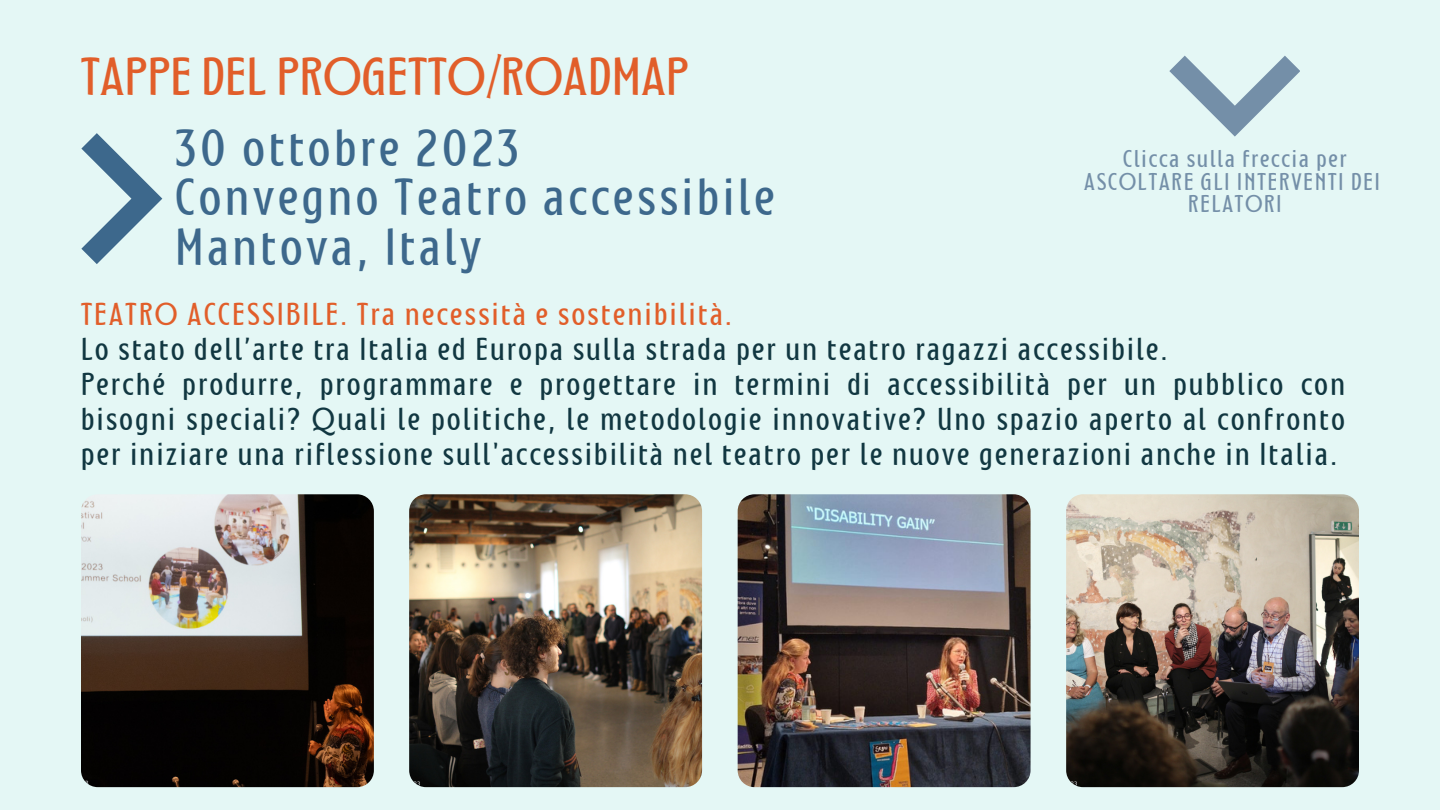
<style>
.page{position:relative;width:1440px;height:810px;background:#e4f7f5}
.page>*{position:absolute;margin:0;border:0;box-sizing:border-box;transform-origin:0 0}
.t1{font:43.05px "Montagna LTD";letter-spacing:.02em;color:#e15e2a}
.t2{font:42px "Montagna LTD";letter-spacing:.1em;color:#3d688c}
.t3{font:25.5px/34.8px "Montagna LTD";letter-spacing:.1em;color:#113741;text-align:justify}
.t4{font:25.5px "Montagna LTD";letter-spacing:.1em;color:#e15e2a}
.t5{font:19.5px "Montagna LTD";letter-spacing:.1em;color:#748fa8}
</style>
<div class="page">
<svg style="left:81px;top:134px;width:81px;height:130px"></svg>
<svg style="left:1169px;top:56px;width:131px;height:81px"></svg>
<img style="left:81px;top:494px;width:293px;height:293px;border-radius:17px">
<img style="left:409px;top:494px;width:293px;height:293px;border-radius:17px">
<img style="left:738px;top:494px;width:293px;height:293px;border-radius:17px">
<img style="left:1066px;top:494px;width:293px;height:293px;border-radius:17px">
<p class="t1" style="left:81px;top:57px;width:609px">TAPPE DEL PROGETTO/ROADMAP</p>
<p class="t2" style="left:176px;top:129px;width:344px">30 ottobre 2023</p>
<p class="t2" style="left:176px;top:179px;width:600px">Convegno Teatro accessibile</p>
<p class="t2" style="left:176px;top:228px;width:307px">Mantova, Italy</p>
<p class="t5" style="left:1123px;top:150px;width:225px">Clicca sulla freccia per</p>
<p class="t5" style="left:1084px;top:173px;width:297px">ASCOLTARE GLI INTERVENTI DEI</p>
<p class="t5" style="left:1188px;top:195px;width:95px">RELATORI</p>
<p class="t4" style="left:81px;top:303px;width:652px">TEATRO ACCESSIBILE. Tra necessità e sostenibilità.</p>
<p class="t3" style="left:81px;top:334px;width:1088px">Lo stato dell’arte tra Italia ed Europa sulla strada per un teatro ragazzi accessibile.</p>
<p class="t3" style="left:81px;top:369px;width:1265px">Perché produrre, programmare e progettare in termini di accessibilità per un pubblico con bisogni speciali? Quali le politiche, le metodologie innovative? Uno spazio aperto al confronto per iniziare una riflessione sull'accessibilità nel teatro per le nuove generazioni anche in Italia.</p>
</div>
